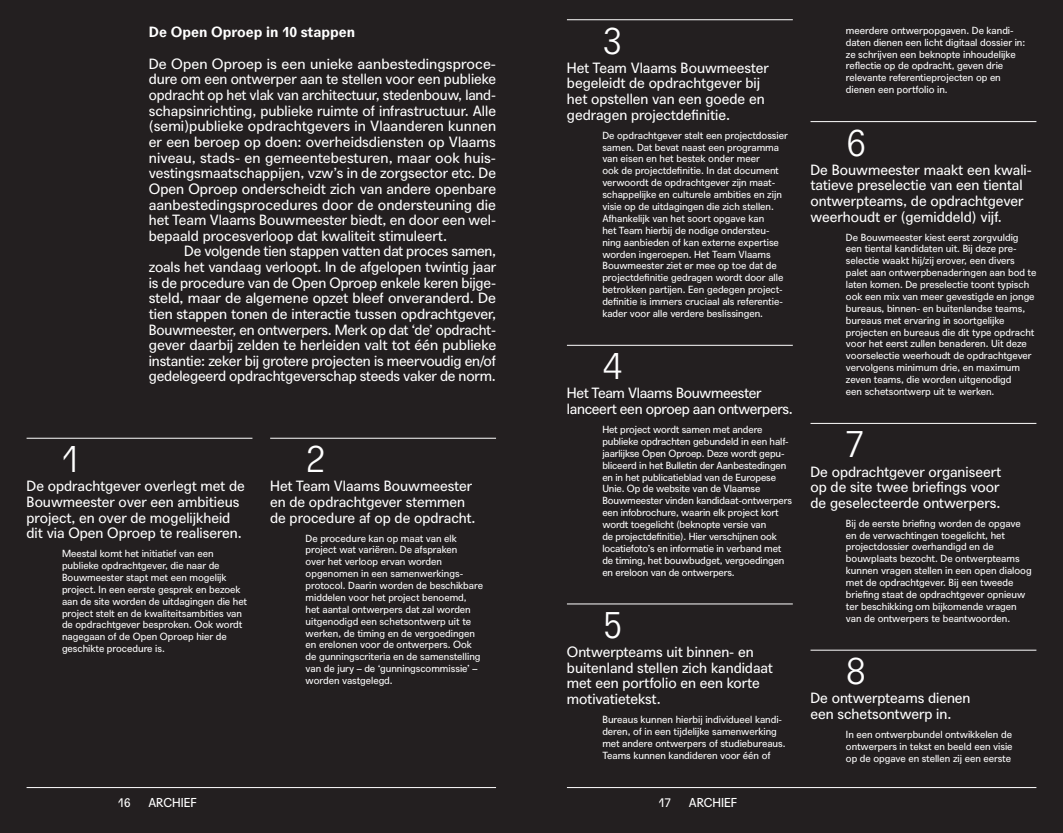
<style>
.page{position:relative;width:1063px;height:833px;background:#231f20}
.page>*{position:absolute;margin:0;border:0;box-sizing:border-box;transform-origin:0 0}
._10_STAPPEN_NR{font:300 37.5px "Agipo";color:#fff}
._10_STAPPEN_STAP{font:14.38px/15.6px "Agipo";color:#fff}
.t1{font:14.38px/15.6px "Agipo";color:#fff}
.t2{font:14.38px/15.6px "Agipo";letter-spacing:-.01em;color:#fff;text-align:justify}
._10_STAPPEN_STAP-2{font:14.38px/15.6px "Agipo";letter-spacing:-.02em;color:#fff}
.tt1{font:700 14.38px "Agipo";color:#fff}
.None-2{font:12.5px "Agipo";color:#fff}
._10_STAPPEN_UITLEG{font:10px/11.9px "Agipo";color:#fff}
</style>
<div class="page">
<hr style="left:27px;top:787px;width:469px;height:1px;background:#fff">
<hr style="left:567px;top:787px;width:469px;height:1px;background:#fff">
<hr style="left:567px;top:19px;width:226px;height:1px;background:#fff">
<hr style="left:567px;top:345px;width:226px;height:1px;background:#fff">
<hr style="left:567px;top:603px;width:226px;height:1px;background:#fff">
<hr style="left:811px;top:121px;width:225px;height:1px;background:#fff">
<hr style="left:811px;top:423px;width:225px;height:1px;background:#fff">
<hr style="left:811px;top:650px;width:225px;height:1px;background:#fff">
<hr style="left:27px;top:438px;width:225px;height:1px;background:#fff">
<hr style="left:270px;top:438px;width:226px;height:1px;background:#fff">
<p class="tt1" style="left:149px;top:21px;width:208px">De Open Oproep in 10 stappen</p>
<p class="t1" style="left:149px;top:55px;width:349px">De Open Oproep is een unieke aanbestedingsproce&shy;dure om een ontwerper aan te stellen voor een publieke opdracht op het vlak van architectuur, stedenbouw, land&shy;schapsinrichting, publieke ruimte of infrastructuur. Alle (semi)publieke opdrachtgevers in Vlaanderen kunnen er een beroep op doen: overheidsdiensten op Vlaams niveau, stads- en gemeentebesturen, maar ook huis&shy;vestingsmaatschappijen, vzw’s in de zorgsector etc. De Open Oproep onderscheidt zich van andere openbare aanbestedingsprocedures door de ondersteuning die het Team Vlaams Bouwmeester biedt, en door een wel-- bepaald procesverloop dat kwaliteit stimuleert.</p>
<p class="t2" style="left:149px;top:242px;width:349px;text-indent:35px">De volgende tien stappen vatten dat proces samen, zoals het vandaag verloopt. In de afgelopen twintig jaar is de procedure van de Open Oproep enkele keren bijge&shy;steld, maar de algemene opzet bleef onveranderd. De tien stappen tonen de interactie tussen opdrachtgever, Bouwmeester, en ontwerpers. Merk op dat ‘de’ opdracht&shy;gever daarbij zelden te herleiden valt tot één publieke instantie: zeker bij grotere projecten is meervoudig en/of gedelegeerd opdrachtgeverschap steeds vaker de norm.</p>
<p class="_10_STAPPEN_NR" style="left:62px;top:430px;width:19px">1</p>
<p class="_10_STAPPEN_STAP" style="left:27px;top:477px;width:220px">De opdrachtgever overlegt met de Bouwmeester over een ambitieus project, en over de mogelijkheid dit via Open Oproep te realiseren.</p>
<p class="_10_STAPPEN_UITLEG" style="left:62px;top:547px;width:187px">Meestal komt het initiatief van een publieke opdrachtgever, die naar de Bouwmeester stapt met een mogelijk project. In een eerste gesprek en bezoek aan de site worden de uitdagingen die het project stelt en de kwaliteitsambities van de opdrachtgever besproken. Ook wordt nagegaan of de Open Oproep hier de geschikte procedure is.</p>
<p class="_10_STAPPEN_NR" style="left:306px;top:430px;width:22px">2</p>
<p class="_10_STAPPEN_STAP" style="left:270px;top:477px;width:207px">Het Team Vlaams Bouwmeester en de opdrachtgever stemmen de procedure af op de opdracht.</p>
<p class="_10_STAPPEN_UITLEG" style="left:306px;top:531px;width:179px">De procedure kan op maat van elk project wat variëren. De afspraken<br>over het verloop ervan worden opgenomen in een samenwerkings&shy;protocol. Daarin worden de beschikbare middelen voor het project benoemd, het aantal ontwerpers dat zal worden uitgenodigd een schetsontwerp uit te werken, de timing en de vergoedingen en erelonen voor de ontwerpers. Ook de gunningscriteria en de samenstelling van de jury – de ‘gunningscommissie’ – worden vastgelegd.</p>
<p class="_10_STAPPEN_NR" style="left:602px;top:12px;width:22px">3</p>
<p class="_10_STAPPEN_STAP" style="left:567px;top:59px;width:204px">Het Team Vlaams Bouwmeester begeleidt de opdrachtgever bij het opstellen van een goede en gedragen projectdefinitie.</p>
<p class="_10_STAPPEN_UITLEG" style="left:602px;top:128px;width:187px">De opdrachtgever stelt een projectdossier samen. Dat bevat naast een programma van eisen en het bestek onder meer<br>ook de projectdefinitie. In dat document verwoordt de opdrachtgever zijn maat&shy;schappelijke en culturele ambities en zijn visie op de uitdagingen die zich stellen.<br>Afhankelijk van het soort opgave kan<br>het Team hierbij de nodige ondersteu&shy;ning aanbieden of kan externe expertise worden ingeroepen. Het Team Vlaams Bouwmeester ziet er mee op toe dat de projectdefinitie gedragen wordt door alle betrokken partijen. Een gedegen project&shy;definitie is immers cruciaal als referentie&shy;kader voor alle verdere beslissingen.</p>
<p class="_10_STAPPEN_NR" style="left:602px;top:337px;width:22px">4</p>
<p class="_10_STAPPEN_STAP-2" style="left:567px;top:384px;width:227px">Het Team Vlaams Bouwmeester lanceert een oproep aan ontwerpers.</p>
<p class="_10_STAPPEN_UITLEG" style="left:602px;top:422px;width:191px">Het project wordt samen met andere publieke opdrachten gebundeld in een half&shy;jaarlijkse Open Oproep. Deze wordt gepu&shy;bliceerd in het Bulletin der Aanbestedingen en in het publicatieblad van de Europese Unie. Op de website van de Vlaamse Bouwmeester vinden kandidaat-ontwerpers een infobrochure, waarin elk project kort wordt toegelicht (beknopte versie van<br>de projectdefinitie). Hier verschijnen ook locatiefoto’s en informatie in verband met de timing, het bouwbudget, vergoedingen en ereloon van de ontwerpers.</p>
<p class="_10_STAPPEN_NR" style="left:602px;top:596px;width:22px">5</p>
<p class="_10_STAPPEN_STAP" style="left:567px;top:643px;width:207px">Ontwerpteams uit binnen- en buitenland stellen zich kandidaat met een portfolio en een korte motivatietekst.</p>
<p class="_10_STAPPEN_UITLEG" style="left:602px;top:712px;width:185px">Bureaus kunnen hierbij individueel kandi&shy;deren, of in een tijdelijke samenwerking met andere ontwerpers of studiebureaus.<br>Teams kunnen kandideren voor één of</p>
<p class="None-2" style="left:119px;top:792px;width:14px">16</p>
<p class="None-2" style="left:148px;top:792px;width:50px">ARCHIEF</p>
<p class="None-2" style="left:659px;top:792px;width:13px">17</p>
<p class="None-2" style="left:689px;top:792px;width:50px">ARCHIEF</p>
<p class="_10_STAPPEN_UITLEG" style="left:846px;top:23px;width:181px">meerdere ontwerpopgaven. De kandi&shy;daten dienen een licht digitaal dossier in: ze schrijven een beknopte inhoudelijke reflectie op de opdracht, geven drie relevante referentieprojecten op en dienen een portfolio in.</p>
<p class="_10_STAPPEN_NR" style="left:846px;top:114px;width:22px">6</p>
<p class="_10_STAPPEN_STAP" style="left:811px;top:160px;width:223px">De Bouwmeester maakt een kwali&shy;tatieve preselectie van een tiental ontwerpteams, de opdrachtgever weerhoudt er (gemiddeld) vijf.</p>
<p class="_10_STAPPEN_UITLEG" style="left:846px;top:230px;width:192px">De Bouwmeester kiest eerst zorgvuldig een tiental kandidaten uit. Bij deze pre-- selectie waakt hij/zij erover, een divers palet aan ontwerpbenaderingen aan bod te laten komen. De preselectie toont typisch ook een mix van meer gevestigde en jonge bureaus, binnen- en buitenlandse teams, bureaus met ervaring in soortgelijke projecten en bureaus die dit type opdracht voor het eerst zullen benaderen. Uit deze voorselectie weerhoudt de opdrachtgever vervolgens minimum drie, en maximum zeven teams, die worden uitgenodigd<br>een schetsontwerp uit te werken.</p>
<p class="_10_STAPPEN_NR" style="left:846px;top:415px;width:21px">7</p>
<p class="_10_STAPPEN_STAP" style="left:811px;top:462px;width:192px;text-align:justify">De opdrachtgever organiseert op de site twee briefings voor de geselecteerde ontwerpers.</p>
<p class="_10_STAPPEN_UITLEG" style="left:846px;top:516px;width:187px">Bij de eerste briefing worden de opgave en de verwachtingen toegelicht, het projectdossier overhandigd en de bouwplaats bezocht. De ontwerpteams kunnen vragen stellen in een open dialoog met de opdrachtgever. Bij een tweede briefing staat de opdrachtgever opnieuw ter beschikking om bijkomende vragen van de ontwerpers te beantwoorden.</p>
<p class="_10_STAPPEN_NR" style="left:846px;top:642px;width:22px">8</p>
<p class="_10_STAPPEN_STAP" style="left:811px;top:689px;width:162px">De ontwerpteams dienen een schetsontwerp in.</p>
<p class="_10_STAPPEN_UITLEG" style="left:846px;top:727px;width:168px;text-align:justify">In een ontwerpbundel ontwikkelen de ontwerpers in tekst en beeld een visie op de opgave en stellen zij een eerste</p>
</div>
